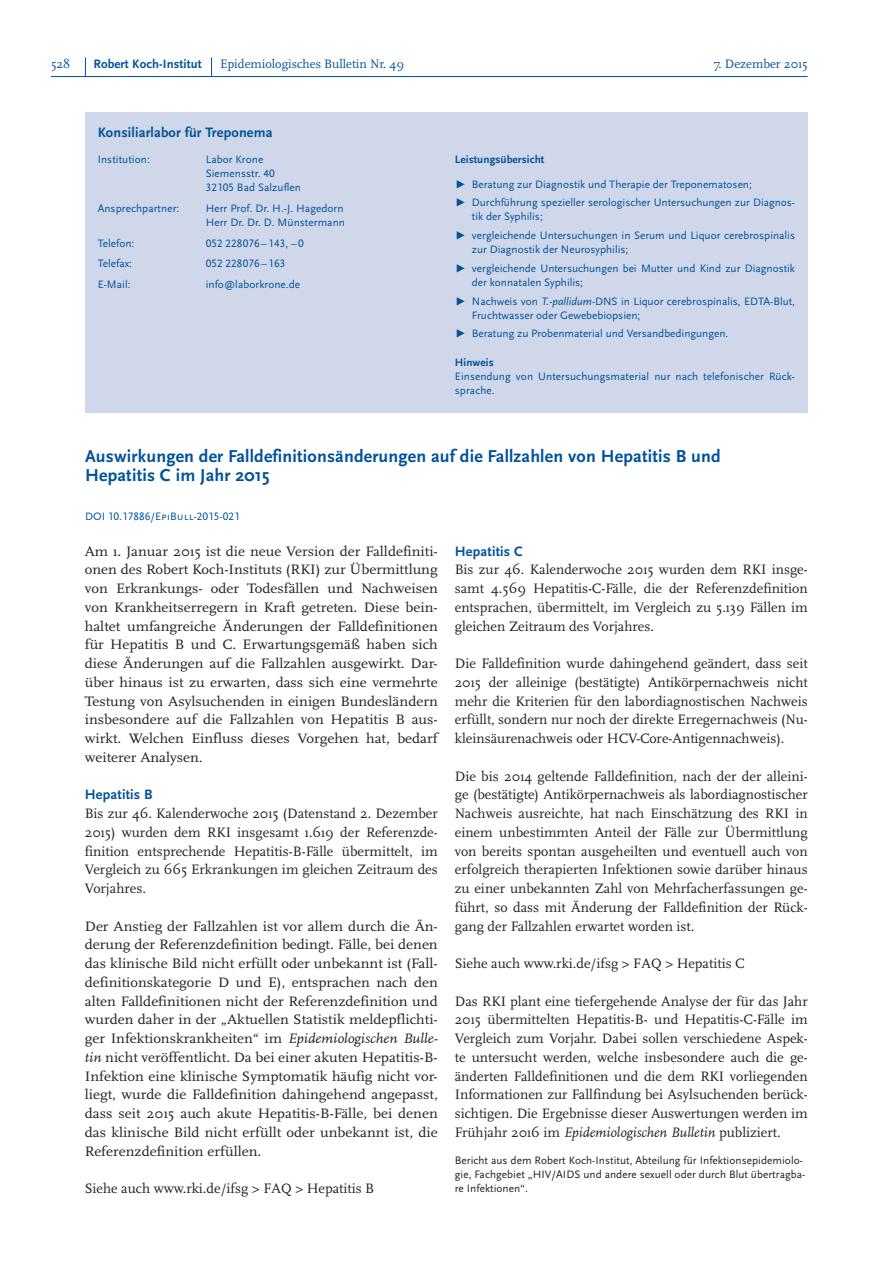
<style>
.page{position:relative;width:893px;height:1263px;background:#fff}
.page>*{position:absolute;margin:0;border:0;box-sizing:border-box;transform-origin:0 0}
.Fließtext_Überschrif{font:700 18px/19.5px "Scala Sans Pro";letter-spacing:.01em;color:#01529a}
.Fließtext{font:14.25px/18.8px "Scala Pro";color:#231f20;text-align:justify}
.Fließtext-2{font:14.25px/18.8px "Scala Pro";color:#231f20;text-align:justify;scale:1.06 1}
.Fließtext_Überschrif-2{font:700 14.25px "Scala Sans Pro";letter-spacing:.01em;color:#01529a}
.t1{font:12.75px "Scala Pro";color:#01529a}
.t2{font:700 12.75px "Scala Sans Pro";letter-spacing:.01em;color:#01529a}
.Text_klein_P_287{font:11.25px/14.2px "Scala Sans Pro";color:#01529a}
.Text_klein_Autoren{font:11.25px/14.2px "Scala Sans Pro";letter-spacing:.005em;color:#231f20}
.Text_klein_P_287_bol{font:700 11.25px "Scala Sans Pro";letter-spacing:.005em;color:#01529a}
.s1{font-style:italic}
</style>
<div class="page">
<svg style="left:85px;top:57px;width:1px;height:19px"></svg>
<svg style="left:211px;top:57px;width:1px;height:19px"></svg>
<hr style="left:51px;top:76px;width:756px;height:1px;background:#01529a">
<div style="left:85px;top:150px;width:723px;height:262px;background:#d0d7ea"></div>
<div style="left:85px;top:113px;width:723px;height:37px;background:#d0d7ea"></div>
<p class="t1" style="left:51px;top:56px;width:21px">528</p>
<p class="t2" style="left:94px;top:56px;width:110px">Robert Koch-Institut</p>
<p class="t1" style="left:220px;top:56px;width:186px">Epidemiologisches Bulletin Nr. 49</p>
<p class="t1" style="left:714px;top:56px;width:95px">7. Dezember 2015</p>
<p class="Fließtext_Überschrif-2" style="left:98px;top:124px;width:176px">Konsiliarlabor für Treponema</p>
<p class="Text_klein_P_287" style="left:98px;top:152px;width:54px">Institution:</p>
<p class="Text_klein_P_287" style="left:206px;top:152px;width:59px">Labor Krone</p>
<p class="Text_klein_P_287" style="left:206px;top:166px;width:71px">Siemensstr. 40</p>
<p class="Text_klein_P_287" style="left:206px;top:181px;width:97px">32105 Bad Salzuflen</p>
<p class="Text_klein_P_287" style="left:98px;top:201px;width:83px">Ansprechpartner:</p>
<p class="Text_klein_P_287" style="left:206px;top:201px;width:139px">Herr Prof. Dr. H.-J. Hagedorn</p>
<p class="Text_klein_P_287" style="left:206px;top:215px;width:141px">Herr Dr. Dr. D. Münstermann</p>
<p class="Text_klein_P_287" style="left:98px;top:236px;width:38px">Telefon:</p>
<p class="Text_klein_P_287" style="left:206px;top:236px;width:100px">052 228076 – 143, – 0</p>
<p class="Text_klein_P_287" style="left:98px;top:257px;width:36px">Telefax:</p>
<p class="Text_klein_P_287" style="left:206px;top:257px;width:81px">052 228076 – 163</p>
<p class="Text_klein_P_287" style="left:98px;top:277px;width:35px">E-Mail:</p>
<p class="Text_klein_P_287" style="left:206px;top:277px;width:96px">info@laborkrone.de</p>
<p class="Text_klein_P_287_bol" style="left:455px;top:153px;width:91px">Leistungsübersicht</p>
<p class="Text_klein_P_287" style="left:455px;top:177px;width:298px">▶ Beratung zur Diagnostik und Therapie der Treponematosen;</p>
<p class="Text_klein_P_287" style="left:472px;top:195px;width:325px;text-indent:-17px">▶ Durchführung spezieller serologischer Untersuchungen zur Diagnos&shy;tik der Syphilis;</p>
<p class="Text_klein_P_287" style="left:472px;top:228px;width:325px;text-indent:-17px">▶ vergleichende Untersuchungen in Serum und Liquor cerebrospinalis zur Diagnostik der Neurosyphilis;</p>
<p class="Text_klein_P_287" style="left:472px;top:261px;width:325px;text-indent:-17px">▶ vergleichende Untersuchungen bei Mutter und Kind zur Diagnostik der konnatalen Syphilis;</p>
<p class="Text_klein_P_287" style="left:472px;top:294px;width:325px;text-indent:-17px">▶ Nachweis von <span class="s1">T.-pallidum</span>-DNS in Liquor cerebrospinalis, EDTA-Blut,<br>Fruchtwasser oder Gewebebiopsien;</p>
<p class="Text_klein_P_287" style="left:455px;top:326px;width:275px">▶ Beratung zu Probenmaterial und Versandbedingungen.</p>
<p class="Text_klein_P_287_bol" style="left:455px;top:355px;width:40px">Hinweis</p>
<p class="Text_klein_P_287" style="left:455px;top:369px;width:342px">Einsendung von Untersuchungsmaterial nur nach telefonischer Rück&shy;sprache.</p>
<p class="Fließtext_Überschrif" style="left:85px;top:446px;width:637px">Auswirkungen der Falldefinitionsänderungen auf die Fallzahlen von Hepatitis B und<br>Hepatitis C im Jahr 2015</p>
<p class="Text_klein_P_287" style="left:85px;top:509px;width:156px">DOI 10.17886/EpiBull-2015-021</p>
<p class="Fließtext-2" style="left:85px;top:541px;width:334px">Am 1. Januar 2015 ist die neue Version der Falldefiniti&shy;onen des Robert Koch-Instituts (RKI) zur Übermittlung von Erkrankungs- oder Todesfällen und Nachweisen von Krankheitserregern in Kraft getreten. Diese bein&shy;haltet umfangreiche Änderungen der Falldefinitionen für Hepatitis B und C. Erwartungsgemäß haben sich diese Änderungen auf die Fallzahlen ausgewirkt. Dar&shy;über hinaus ist zu erwarten, dass sich eine vermehrte Testung von Asylsuchenden in einigen Bundesländern insbesondere auf die Fallzahlen von Hepatitis B aus&shy;wirkt. Welchen Einfluss dieses Vorgehen hat, bedarf weiterer Analysen.</p>
<p class="Fließtext_Überschrif-2" style="left:85px;top:786px;width:69px">Hepatitis B</p>
<p class="Fließtext" style="left:85px;top:804px;width:354px">Bis zur 46. Kalenderwoche 2015 (Datenstand 2. Dezember 2015) wurden dem RKI insgesamt 1.619 der Referenzde&shy;finition entsprechende Hepatitis-B-Fälle übermittelt, im Vergleich zu 665 Erkrankungen im gleichen Zeitraum des Vorjahres.</p>
<p class="Fließtext-2" style="left:85px;top:916px;width:334px">Der Anstieg der Fallzahlen ist vor allem durch die Än&shy;derung der Referenzdefinition bedingt. Fälle, bei denen das klinische Bild nicht erfüllt oder unbekannt ist (Fall&shy;definitionskategorie D und E), entsprachen nach den alten Falldefinitionen nicht der Referenzdefinition und wurden daher in der „Aktuellen Statistik meldepflichti&shy;ger Infektionskrankheiten“ im <span class="s1">Epidemiologischen Bulle&shy;tin</span> nicht veröffentlicht. Da bei einer akuten Hepatitis-B-Infektion eine klinische Symptomatik häufig nicht vor&shy;liegt, wurde die Falldefinition dahingehend angepasst, dass seit 2015 auch akute Hepatitis-B-Fälle, bei denen das klinische Bild nicht erfüllt oder unbekannt ist, die Referenzdefinition erfüllen.</p>
<p class="Fließtext" style="left:85px;top:1179px;width:291px">Siehe auch www.rki.de/ifsg &gt; FAQ &gt; Hepatitis B</p>
<p class="Fließtext_Überschrif-2" style="left:455px;top:543px;width:69px">Hepatitis C</p>
<p class="Fließtext" style="left:455px;top:560px;width:354px">Bis zur 46. Kalenderwoche 2015 wurden dem RKI insge&shy;samt 4.569 Hepatitis-C-Fälle, die der Referenzdefinition entsprachen, übermittelt, im Vergleich zu 5.139 Fällen im gleichen Zeitraum des Vorjahres.</p>
<p class="Fließtext" style="left:455px;top:654px;width:354px">Die Falldefinition wurde dahingehend geändert, dass seit 2015 der alleinige (bestätigte) Antikörpernachweis nicht mehr die Kriterien für den labordiagnostischen Nachweis erfüllt, sondern nur noch der direkte Erregernachweis (Nu&shy;kleinsäurenachweis oder HCV-Core-Antigennachweis).</p>
<p class="Fließtext" style="left:455px;top:766px;width:354px">Die bis 2014 geltende Falldefinition, nach der der alleini&shy;ge (bestätigte) Antikörpernachweis als labordiagnostischer Nachweis ausreichte, hat nach Einschätzung des RKI in einem unbestimmten Anteil der Fälle zur Übermittlung von bereits spontan ausgeheilten und eventuell auch von erfolgreich therapierten Infektionen sowie darüber hinaus zu einer unbekannten Zahl von Mehrfacherfassungen ge&shy;führt, so dass mit Änderung der Falldefinition der Rück&shy;gang der Fallzahlen erwartet worden ist.</p>
<p class="Fließtext" style="left:455px;top:954px;width:291px">Siehe auch www.rki.de/ifsg &gt; FAQ &gt; Hepatitis C</p>
<p class="Fließtext" style="left:455px;top:991px;width:354px">Das RKI plant eine tiefergehende Analyse der für das Jahr 2015 übermittelten Hepatitis-B- und Hepatitis-C-Fälle im Vergleich zum Vorjahr. Dabei sollen verschiedene Aspek&shy;te untersucht werden, welche insbesondere auch die ge&shy;änderten Falldefinitionen und die dem RKI vorliegenden Informationen zur Fallfindung bei Asylsuchenden berück&shy;sichtigen. Die Ergebnisse dieser Auswertungen werden im Frühjahr 2016 im <span class="s1">Epidemiologischen Bulletin</span> publiziert.</p>
<p class="Text_klein_Autoren" style="left:455px;top:1153px;width:352px">Bericht aus dem Robert Koch-Institut, Abteilung für Infektionsepidemiolo&shy;gie, Fachgebiet „HIV/AIDS und andere sexuell oder durch Blut übertragba&shy;re Infektionen“.</p>
</div>
